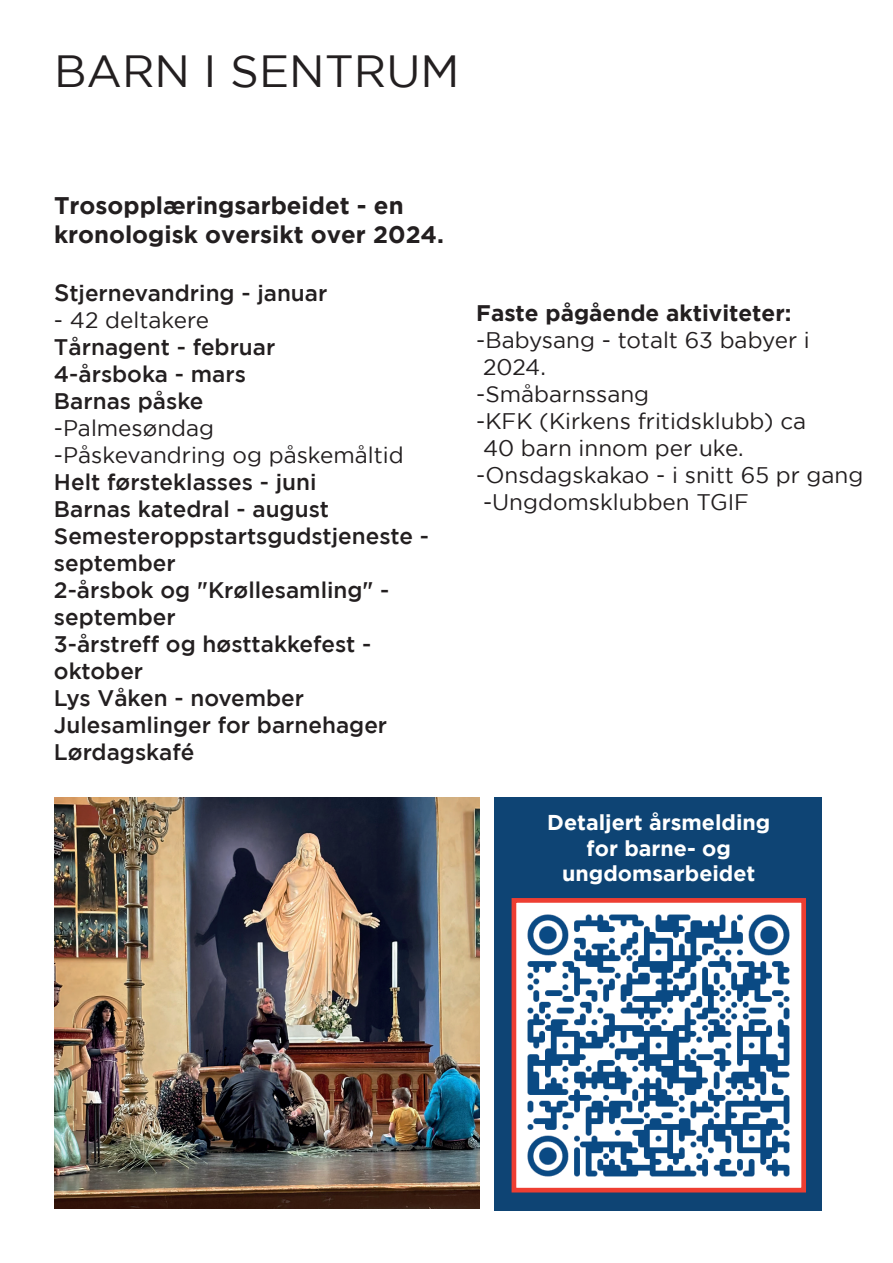
<style>
.page{position:relative;width:893px;height:1263px;background:#fff}
.page>*{position:absolute;margin:0;border:0;box-sizing:border-box;transform-origin:0 0}
.t1{font:45px "Gotham";color:#231f20}
.t2{font:700 24px/28.8px "Gotham";color:#231f20}
.t3{font:500 22.5px/27px "Gotham";color:#231f20}
.t4{font:22.5px/27px "Gotham";color:#231f20}
.t5{font:700 22.5px "Gotham";color:#231f20}
.t6{font:700 21.45px/25.8px "Gotham";color:#fff;text-align:center}
.s1{font-size:24px}
</style>
<div class="page">
<img style="left:54px;top:797px;width:426px;height:412px">
<div style="left:494px;top:797px;width:327px;height:414px;background:#0e4474"></div>
<img style="left:518px;top:904px;width:282px;height:282px">
<div style="left:512px;top:898px;width:294px;height:294px;border:5px solid #ee3e32"></div>
<h1 class="t1" style="left:54px;top:46px;width:407px">BARN I SENTRUM</h1>
<p class="t2" style="left:54px;top:191px;width:391px">Trosopplæringsarbeidet - en kronologisk oversikt over 2024.</p>
<p class="t3" style="left:54px;top:279px;width:275px"><span class="s1">S</span>tjernevandring - januar</p>
<p class="t4" style="left:54px;top:306px;width:157px">- 42 deltakere</p>
<p class="t3" style="left:54px;top:333px;width:223px">Tårnagent - februar<br>4-årsboka - mars<br>Barnas påske</p>
<p class="t4" style="left:54px;top:414px;width:351px">-Palmesøndag<br>-Påskevandring og påskemåltid</p>
<p class="t3" style="left:54px;top:468px;width:376px">Helt førsteklasses - juni<br>Barnas katedral - august<br>Semesteroppstartsgudstjeneste - september<br>2-årsbok og "Krøllesamling" - september<br>3-årstreff og høsttakkefest - oktober<br>Lys Våken - november<br>Julesamlinger for barnehager<br>Lørdagskafé</p>
<p class="t5" style="left:476px;top:300px;width:317px">Faste pågående aktiviteter:</p>
<p class="t4" style="left:476px;top:326px;width:335px">-Babysang - totalt 63 babyer i</p>
<p class="t4" style="left:483px;top:353px;width:64px">2024.</p>
<p class="t4" style="left:476px;top:380px;width:174px">-Småbarnssang</p>
<p class="t4" style="left:476px;top:407px;width:332px">-KFK (Kirkens fritidsklubb) ca</p>
<p class="t4" style="left:483px;top:434px;width:262px">40 barn innom per uke.</p>
<p class="t4" style="left:476px;top:461px;width:389px">-Onsdagskakao - i snitt 65 pr gang</p>
<p class="t4" style="left:483px;top:488px;width:267px">-Ungdomsklubben TGIF</p>
<p class="t6" style="left:547px;top:809px;width:225px">Detaljert årsmelding for barne- og ungdomsarbeidet</p>
</div>
